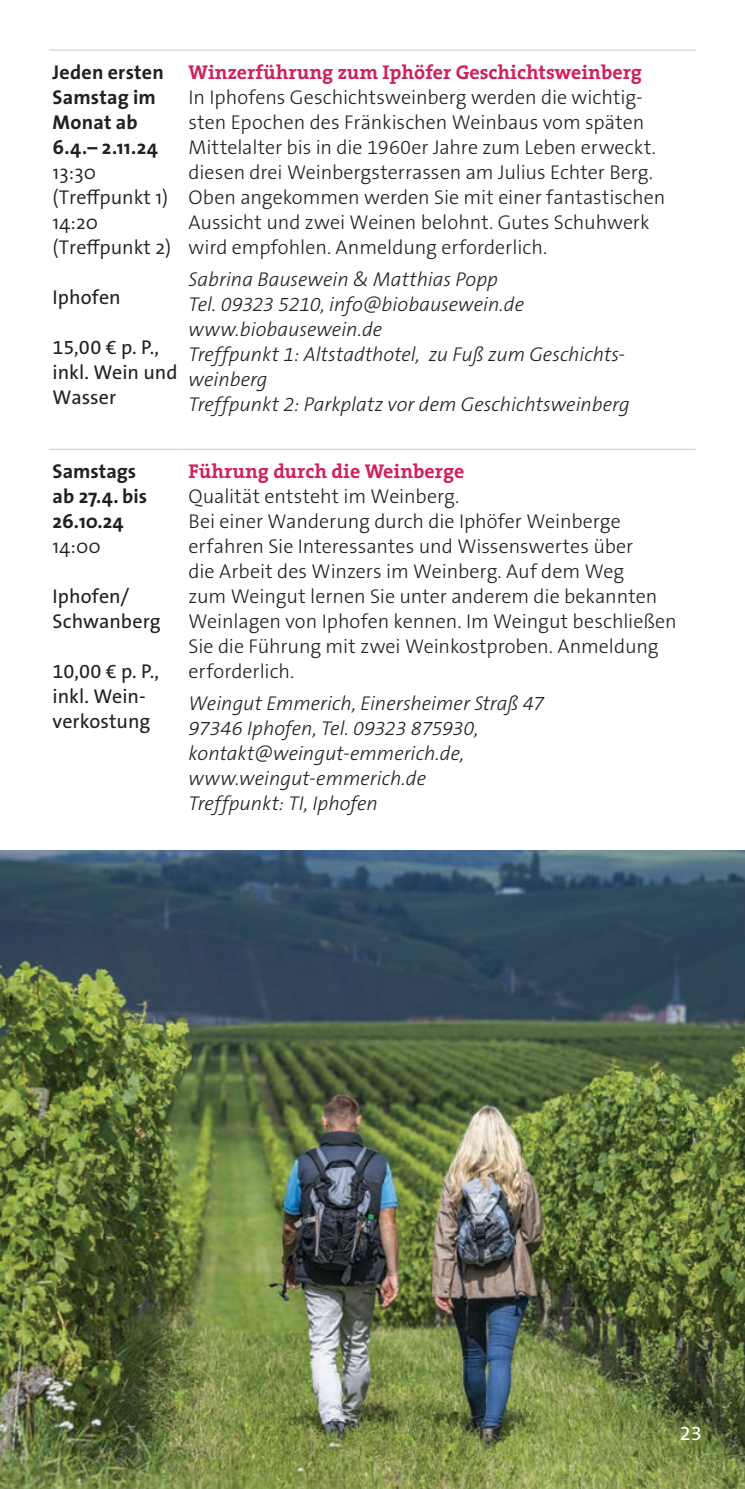
<style>
.page{position:relative;width:745px;height:1489px;background:#fff}
.page>*{position:absolute;margin:0;border:0;box-sizing:border-box;transform-origin:0 0}
.t1{font:300 20px/25px "The Sans B3";letter-spacing:-.005em;color:#231f20}
.t2{font:italic 300 20px/25px "The Sans B3";color:#231f20}
.t3{font:20px/25px "The Sans B W5 Plain";letter-spacing:.005em;color:#231f20}
.t4{font:700 20px/25px "The Sans";letter-spacing:.005em;color:#231f20}
.t5{font:700 20px "The Serif";color:#d11f5d}
.t6{font:300 20px/25px "The Sans";color:#231f20}
.t7{font:20px "The Sans B W5 Plain";color:#fff}
</style>
<div class="page">
<img style="left:0;top:850px;width:744px;height:638px">
<hr style="left:49px;top:50px;width:132px;height:1px;background:#c7c9cb">
<hr style="left:181px;top:50px;width:514px;height:1px;background:#c7c9cb">
<hr style="left:49px;top:449px;width:132px;height:1px;background:#c7c9cb">
<hr style="left:181px;top:449px;width:514px;height:1px;background:#c7c9cb">
<p class="t4" style="left:53px;top:59px;width:113px">Jeden ersten<br>Samstag im<br>Monat ab<br>6.4.– 2.11.24</p>
<p class="t6" style="left:53px;top:159px;width:120px">13:30 (Treffpunkt 1)<br>14:20 (Treffpunkt 2)</p>
<p class="t3" style="left:53px;top:284px;width:70px">Iphofen</p>
<p class="t3" style="left:53px;top:334px;width:126px">15,00 € p. P., inkl. Wein und<br>Wasser</p>
<p class="t5" style="left:188px;top:55px;width:454px">Winzerführung zum Iphöfer Geschichtsweinberg</p>
<p class="t1" style="left:188px;top:85px;width:478px">In Iphofens Geschichtsweinberg werden die wichtig&shy;sten Epochen des Fränkischen Weinbaus vom späten Mittelalter bis in die 1960er Jahre zum Leben erweckt. diesen drei Weinbergsterrassen am Julius Echter Berg.<br>Oben angekommen werden Sie mit einer fantastischen Aussicht und zwei Weinen belohnt. Gutes Schuhwerk wird empfohlen. Anmeldung erforderlich.</p>
<p class="t2" style="left:188px;top:267px;width:442px">Sabrina Bausewein &amp; Matthias Popp<br>Tel. 09323 5210, info@biobausewein.de www.biobausewein.de<br>Treffpunkt 1: Altstadthotel, zu Fuß zum Geschichts&shy;weinberg<br>Treffpunkt 2: Parkplatz vor dem Geschichtsweinberg</p>
<p class="t4" style="left:53px;top:458px;width:96px">Samstags ab 27.4. bis<br>26.10.24</p>
<p class="t6" style="left:53px;top:533px;width:50px">14:00</p>
<p class="t3" style="left:53px;top:583px;width:110px">Iphofen/<br>Schwanberg</p>
<p class="t3" style="left:53px;top:658px;width:108px">10,00 € p. P., inkl. Wein&shy;verkostung</p>
<p class="t5" style="left:188px;top:454px;width:277px">Führung durch die Weinberge</p>
<p class="t1" style="left:188px;top:484px;width:489px">Qualität entsteht im Weinberg.<br>Bei einer Wanderung durch die Iphöfer Weinberge erfahren Sie Interessantes und Wissenswertes über<br>die Arbeit des Winzers im Weinberg. Auf dem Weg<br>zum Weingut lernen Sie unter anderem die bekannten Weinlagen von Iphofen kennen. Im Weingut beschließen Sie die Führung mit zwei Weinkostproben. Anmeldung erforderlich.</p>
<p class="t2" style="left:188px;top:691px;width:356px">Weingut Emmerich, Einersheimer Straß 47<br>97346 Iphofen, Tel. 09323 875930, kontakt@weingut-emmerich.de, www.weingut-emmerich.de<br>Treffpunkt: TI, Iphofen</p>
<p class="t7" style="left:679px;top:1419px;width:23px">23</p>
</div>
